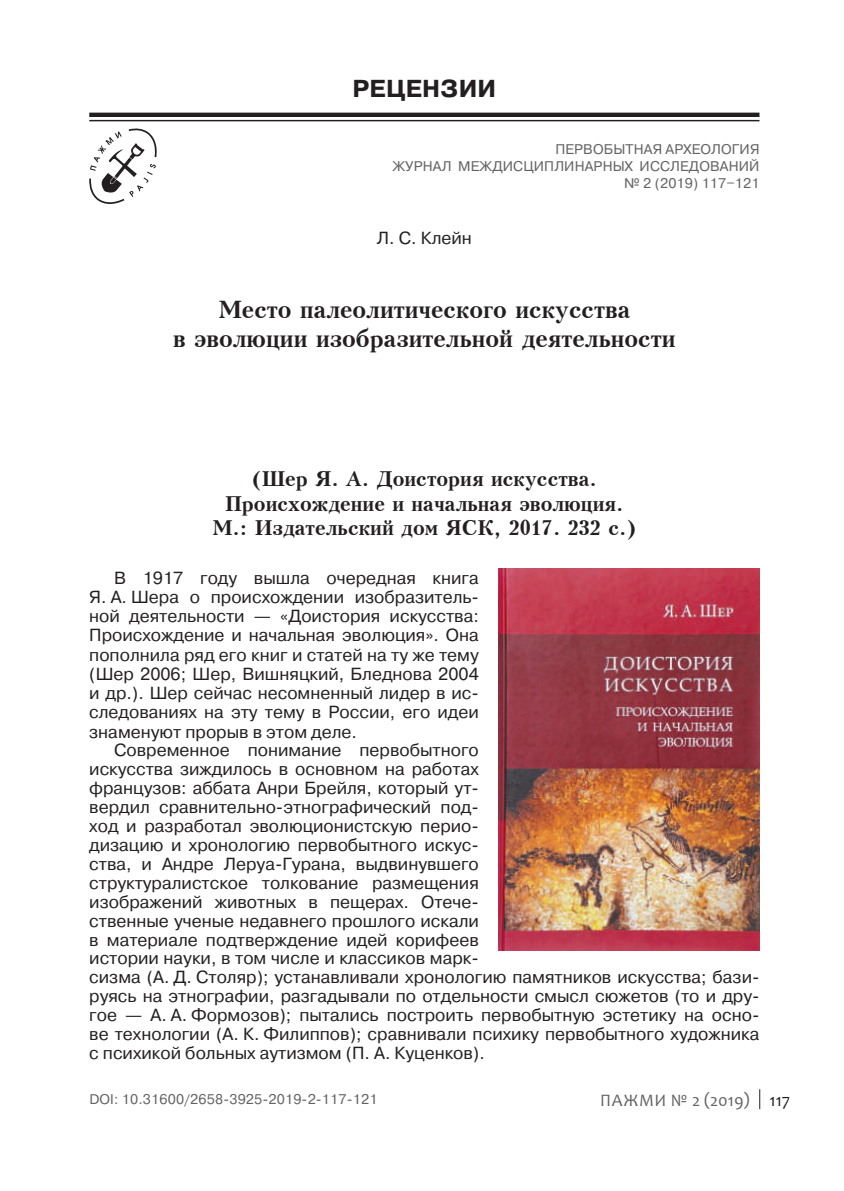
<style>
.page{position:relative;width:844px;height:1191px;background:#fff}
.page>*{position:absolute;margin:0;border:0;box-sizing:border-box;transform-origin:0 0}
.t1{font:700 24.5px/29.4px "Peterburg";color:#231f20;text-align:center}
.t2{font:700 24.5px "Pragmatica";letter-spacing:.01em;color:#231f20}
.t3{font:700 21px/24.5px "Peterburg";color:#231f20;text-align:center}
.t4{font:17.5px/18.9px "Pragmatica";color:#231f20;text-align:justify}
.t5{font:17.5px "Candara";color:#636366}
.t6{font:14px/16.8px "Pragmatica";letter-spacing:.01em;color:#636366;text-align:right}
.s1{color:#231f20}
</style>
<div class="page">
<svg style="left:759px;top:1089px;width:1px;height:20px"></svg>
<hr style="left:89px;top:113px;width:670px;height:4px;background:#231f20">
<hr style="left:89px;top:120px;width:670px;height:1px;background:#231f20">
<svg style="left:89px;top:128px;width:68px;height:76px"></svg>
<img style="left:498px;top:568px;width:261px;height:382px">
<h1 class="t2" style="left:352px;top:72px;width:145px">РЕЦЕНЗИИ</h1>
<p class="t6" style="left:392px;top:141px;width:368px">ПЕРВОБЫТНАЯ АРХЕОЛОГИЯ<br>ЖУРНАЛ МЕЖДИСЦИПЛИНАРНЫХ ИССЛЕДОВАНИЙ № 2 (2019) 117–121</p>
<p class="t4" style="left:377px;top:229px;width:96px">Л. С. Клейн</p>
<h1 class="t1" style="left:173px;top:294px;width:504px">Место палеолитического искусства<br>в эволюции изобразительной деятельности</h1>
<p class="t3" style="left:212px;top:466px;width:425px">(Шер Я. А. Доистория искусства.<br>Происхождение и начальная эволюция.<br>М.: Издательский дом ЯСК, 2017. 232 с.)</p>
<p class="t4" style="left:89px;top:568px;width:391px;text-indent:25px">В 1917 году вышла очередная книга Я. А. Шера о происхождении изобразитель&shy;ной деятельности — «Доистория искусства:<br>Происхождение и начальная эволюция». Она пополнила ряд его книг и статей на ту же тему (Шер 2006; Шер, Вишняцкий, Бледнова 2004 и др.). Шер сейчас несомненный лидер в ис&shy;следованиях на эту тему в России, его идеи знаменуют прорыв в этом деле.</p>
<p class="t4" style="left:89px;top:741px;width:671px;text-align:left;text-indent:25px">Современное понимание первобытного<br>искусства зиждилось в основном на работах<br>французов: аббата Анри Брейля, который ут-<br>вердил сравнительно-этнографический под-<br>ход и разработал эволюционистскую перио-<br>дизацию и хронологию первобытного искус-<br>ства, и Андре Леруа-Гурана, выдвинувшего<br>структуралистское толкование размещения<br>изображений животных в пещерах. Отече-<br>ственные ученые недавнего прошлого искали<br>в материале подтверждение идей корифеев<br>истории науки, в том числе и классиков марк-<br>сизма (А. Д. Столяр); устанавливали хронологию памятников искусства; бази&shy;руясь на этнографии, разгадывали по отдельности смысл сюжетов (то и дру&shy;гое — А. А. Формозов); пытались построить первобытную эстетику на осно&shy;ве технологии (А. К. Филиппов); сравнивали психику первобытного художника с психикой больных аутизмом (П. А. Куценков).</p>
<p class="t6" style="left:89px;top:1091px;width:289px">DOI: 10.31600/2658-3925-2019-2-117-121</p>
<p class="t5" style="left:600px;top:1088px;width:191px">ПАЖМИ № 2 (2019) <span class="s1">117</span></p>
</div>
